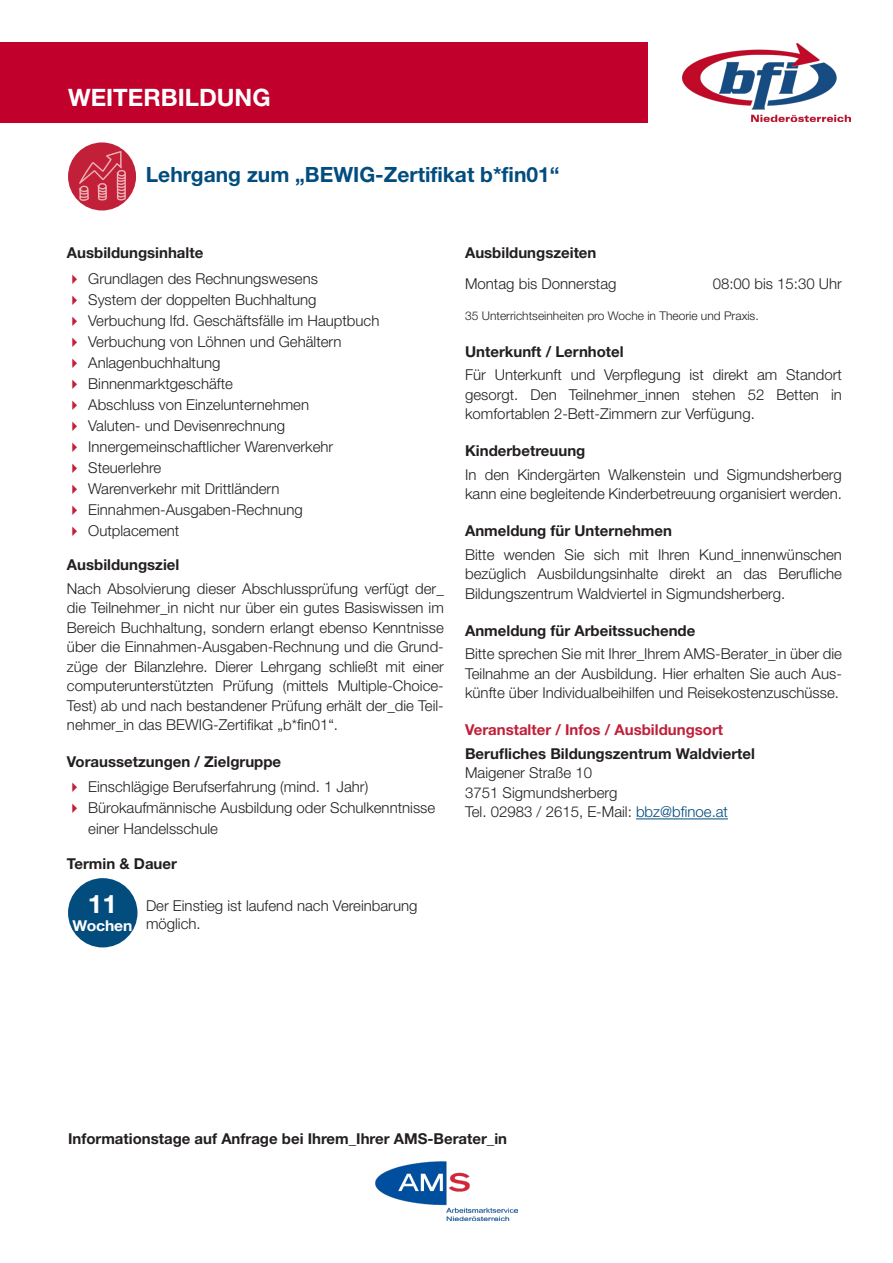
<style>
.page{position:relative;width:893px;height:1263px;background:#fff}
.page>*{position:absolute;margin:0;border:0;box-sizing:border-box;transform-origin:0 0}
.t1{font:700 25.5px "Helvetica Neue LT Std";color:#fff;scale:1.04 1}
.t2{font:700 24px "Helvetica Neue LT Std";color:#fff}
.t3{font:700 21px "Helvetica Neue LT Std";color:#024c7e}
.t4{font:300 15px/19.5px "Helvetica Neue LT Std";color:#231f20}
.t5{font:700 15px "Helvetica Neue LT Std";color:#231f20}
.t6{font:700 15px "Helvetica Neue LT Std";color:#c21f39}
.t7{font:700 15px "Helvetica Neue LT Std";letter-spacing:-.005em;color:#fff;scale:1.04 1}
.t8{font:300 12px "Helvetica Neue LT Std";color:#231f20}
.s1{color:#024c7e}
</style>
<div class="page">
<img style="left:375px;top:1161px;width:143px;height:59px">
<div style="left:0;top:43px;width:648px;height:80px;background:#c1002b"></div>
<img style="left:683px;top:44px;width:168px;height:78px">
<hr style="left:636px;top:818px;width:92px;height:1px;background:#024c7e">
<div style="left:68px;top:878px;width:69px;height:69px;background:#024c7e;border-radius:50%"></div>
<div style="left:68px;top:142px;width:68px;height:68px;background:#c21f39;border-radius:50%"></div>
<img style="left:79px;top:152px;width:47px;height:49px">
<h2 class="t2" style="left:68px;top:83px;width:204px">WEITERBILDUNG</h2>
<h3 class="t3" style="left:146px;top:161px;width:415px">Lehrgang zum „BEWIG-Zertifikat b*fin01“</h3>
<p class="t5" style="left:67px;top:244px;width:138px">Ausbildungsinhalte</p>
<p class="t4" style="left:88px;top:267px;width:293px;line-height:21px">Grundlagen des Rechnungswesens<br>System der doppelten Buchhaltung<br>Verbuchung lfd. Geschäftsfälle im Hauptbuch<br>Verbuchung von Löhnen und Gehältern<br>Anlagenbuchhaltung<br>Binnenmarktgeschäfte<br>Abschluss von Einzelunternehmen<br>Valuten- und Devisenrechnung<br>Innergemeinschaftlicher Warenverkehr<br>Steuerlehre<br>Warenverkehr mit Drittländern<br>Einnahmen-Ausgaben-Rechnung<br>Outplacement</p>
<p class="t5" style="left:67px;top:555px;width:114px">Ausbildungsziel</p>
<p class="t4" style="left:67px;top:578px;width:378px;text-align:justify">Nach Absolvierung dieser Abschlussprüfung verfügt der_ die Teilnehmer_in nicht nur über ein gutes Basiswissen im Bereich Buchhaltung, sondern erlangt ebenso Kenntnisse über die Einnahmen-Ausgaben-Rechnung und die Grund&shy;züge der Bilanzlehre. Dierer Lehrgang schließt mit einer computerunterstützten Prüfung (mittels Multiple-Choice-Test) ab und nach bestandener Prüfung erhält der_die Teil&shy;nehmer_in das BEWIG-Zertifikat „b*fin01“.</p>
<p class="t5" style="left:67px;top:752px;width:216px">Voraussetzungen / Zielgruppe</p>
<p class="t4" style="left:88px;top:776px;width:348px;line-height:21px">Einschlägige Berufserfahrung (mind. 1 Jahr)<br>Bürokaufmännische Ausbildung oder Schulkenntnisse einer Handelsschule</p>
<p class="t5" style="left:67px;top:854px;width:111px">Termin &amp; Dauer</p>
<p class="t4" style="left:146px;top:897px;width:273px;line-height:18px">Der Einstieg ist laufend nach Vereinbarung möglich.</p>
<h1 class="t1" style="left:88px;top:888px;width:30px">11</h1>
<p class="t7" style="left:73px;top:916px;width:59px">Wochen</p>
<p class="t5" style="left:465px;top:244px;width:133px">Ausbildungszeiten</p>
<p class="t4" style="left:465px;top:274px;width:153px">Montag bis Donnerstag</p>
<p class="t4" style="left:713px;top:274px;width:131px">08:00 bis 15:30 Uhr</p>
<p class="t8" style="left:465px;top:308px;width:295px">35 Unterrichtseinheiten pro Woche in Theorie und Praxis.</p>
<p class="t5" style="left:465px;top:342px;width:160px">Unterkunft / Lernhotel</p>
<p class="t4" style="left:465px;top:365px;width:378px;text-align:justify">Für Unterkunft und Verpflegung ist direkt am Standort gesorgt. Den Teilnehmer_innen stehen 52 Betten in komfortablen 2-Bett-Zimmern zur Verfügung.</p>
<p class="t5" style="left:465px;top:441px;width:122px">Kinderbetreuung</p>
<p class="t4" style="left:465px;top:464px;width:378px">In den Kindergärten Walkenstein und Sigmundsherberg kann eine begleitende Kinderbetreuung organisiert werden.</p>
<p class="t5" style="left:465px;top:521px;width:208px">Anmeldung für Unternehmen</p>
<p class="t4" style="left:465px;top:544px;width:378px;text-align:justify">Bitte wenden Sie sich mit Ihren Kund_innenwünschen bezüglich Ausbildungsinhalte direkt an das Berufliche Bildungszentrum Waldviertel in Sigmundsherberg.</p>
<p class="t5" style="left:465px;top:621px;width:232px">Anmeldung für Arbeitssuchende</p>
<p class="t4" style="left:465px;top:644px;width:378px;text-align:justify">Bitte sprechen Sie mit Ihrer_Ihrem AMS-Berater_in über die Teilnahme an der Ausbildung. Hier erhalten Sie auch Aus&shy;künfte über Individualbeihilfen und Reisekostenzuschüsse.</p>
<p class="t6" style="left:465px;top:720px;width:260px">Veranstalter / Infos / Ausbildungsort</p>
<p class="t5" style="left:465px;top:744px;width:291px">Berufliches Bildungszentrum Waldviertel</p>
<p class="t4" style="left:465px;top:763px;width:264px">Maigener Straße 10<br>3751 Sigmundsherberg<br>Tel. 02983 / 2615, E-Mail: <span class="s1">bbz@bfinoe.at</span></p>
<p class="t5" style="left:68px;top:1129px;width:441px">Informationstage auf Anfrage bei Ihrem_Ihrer AMS-Berater_in</p>
</div>
